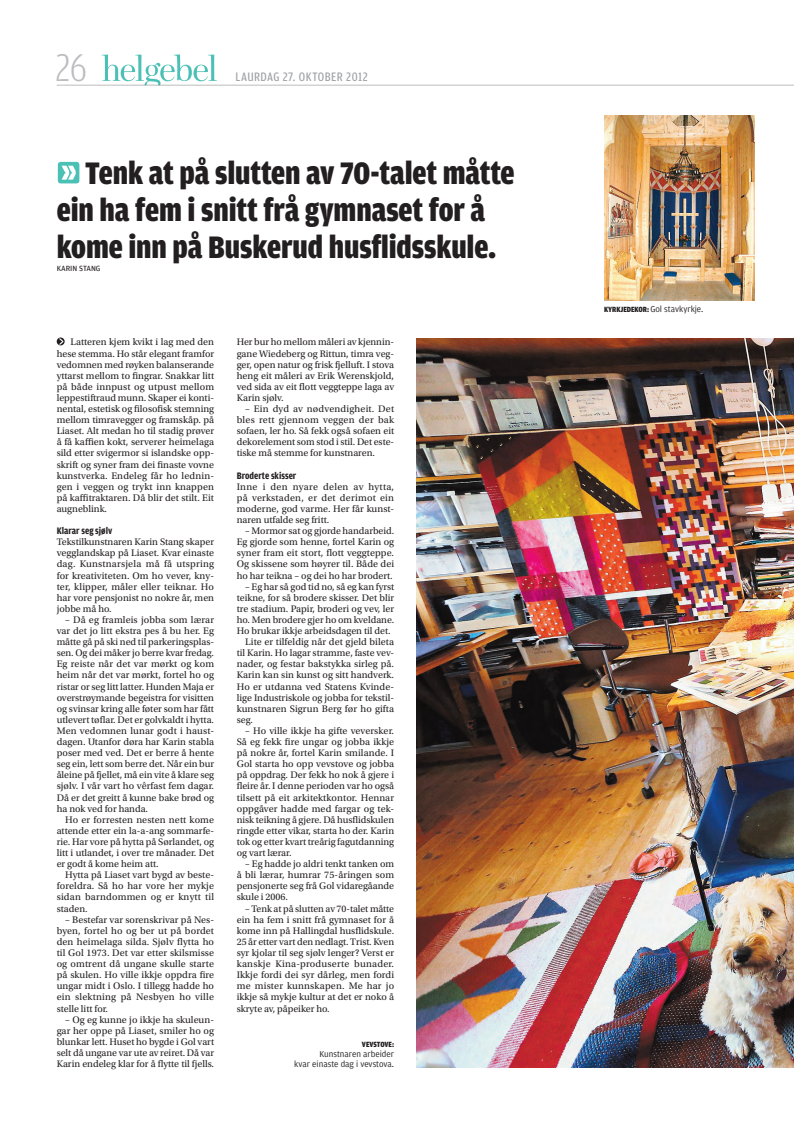
<style>
.page{position:relative;width:794px;height:1134px;background:#fff}
.page>*{position:absolute;margin:0;border:0;box-sizing:border-box;transform-origin:0 0}
.t1{font:300 41px "Amplitude Cond";color:#bcbdc0}
.t2{font:900 33px/37px "Amplitude Cond";letter-spacing:-.005em;color:#231f20}
.t3{font:13px "Amplitude Cond";letter-spacing:.035em;color:#9d9fa2}
.t4{font:10px/11.1px "Utopia Std";color:#231f20;text-align:justify}
.t5{font:700 10px "Amplitude Cond";color:#231f20}
.t6{font:9px/10px "Amplitude";color:#231f20;text-align:right}
.t7{font:8px "Amplitude";color:#231f20}
.t8{font:900 8px "Amplitude Cond";letter-spacing:-.01em;color:#231f20}
.s1{font-family:"Amplitude";font-weight:300}
.s2{font-family:"Amplitude Cond";font-weight:900;font-size:8px}
</style>
<div class="page">
<svg style="left:57px;top:54px;width:737px;height:32px"></svg>
<div style="left:58px;top:162px;width:21px;height:21px;background:#4bc0b5;border-radius:3px"></div>
<svg style="left:62px;top:166px;width:14px;height:14px"></svg>
<img style="left:417px;top:339px;width:377px;height:728px">
<img style="left:604px;top:116px;width:150px;height:185px">
<svg style="left:57px;top:337px;width:8px;height:8px"></svg>
<h1 class="t1" style="left:56px;top:52px;width:33px">26</h1>
<h3 class="t3" style="left:235px;top:72px;width:134px">LAURDAG 27. OKTOBER 2012</h3>
<h2 class="t2" style="left:57px;top:157px;width:459px;text-indent:28px">Tenk at på slutten av 70-talet måtte ein ha fem i snitt frå gymnaset for å kome inn på Buskerud husflidsskule.</h2>
<p class="t7" style="left:57px;top:266px;width:45px">KARIN STANG</p>
<p class="t4" style="left:57px;top:337px;width:159px;text-indent:14px">Latteren kjem kvikt i lag med den hese stemma. Ho står elegant framfor vedomnen med røyken balanserande yttarst mellom to fingrar. Snakkar litt på både innpust og utpust mellom leppestiftraud munn. Skaper ei konti&shy;nental, estetisk og filosofisk stemning mellom timravegger og framskåp. på Liaset. Alt medan ho til stadig prøver å få kaffien kokt, serverer heimelaga sild etter svigermor si islandske opp&shy;skrift og syner fram dei finaste vovne kunstverka. Endeleg får ho lednin&shy;gen i veggen og trykt inn knappen på kaffitraktaren. Då blir det stilt. Eit augneblink.</p>
<p class="t5" style="left:57px;top:527px;width:57px">Klarar seg sjølv</p>
<p class="t4" style="left:57px;top:537px;width:159px">Tekstilkunstnaren Karin Stang skaper vegglandskap på Liaset<span class="s1">.</span> Kvar einaste dag. Kunstnarsjela må få utspring for kreativiteten. Om ho vever, kny&shy;ter, klipper, måler eller teiknar. Ho har vore pensjonist no nokre år, men jobbe må ho.</p>
<p class="t4" style="left:57px;top:615px;width:159px;text-indent:9px">– Då eg framleis jobba som lærar var det jo litt ekstra pes å bu her. Eg måtte gå på ski ned til parkeringsplas&shy;sen. Og dei måker jo berre kvar fredag.<br>Eg reiste når det var mørkt og kom heim når det var mørkt, fortel ho og ristar or seg litt latter. Hunden Maja er overstrøymande begeistra for visitten og svinsar kring alle føter som har fått utlevert tøflar. Det er golvkaldt i hytta.<br>Men vedomnen lunar godt i haust&shy;dagen. Utanfor døra har Karin stabla poser med ved. Det er berre å hente seg ein, lett som berre det. Når ein bur åleine på fjellet, må ein vite å klare seg sjølv. I vår vart ho vêrfast fem dagar.<br>Då er det greitt å kunne bake brød og ha nok ved for handa.</p>
<p class="t4" style="left:57px;top:815px;width:159px;text-indent:9px">Ho er forresten nesten nett kome attende etter ein la-a-ang sommarfe&shy;rie. Har vore på hytta på Sørlandet, og litt i utlandet, i over tre månader. Det er godt å kome heim att.</p>
<p class="t4" style="left:57px;top:870px;width:159px;text-indent:9px">Hytta på Liaset vart bygd av beste&shy;foreldra. Så ho har vore her mykje sidan barndommen og er knytt til staden.</p>
<p class="t4" style="left:57px;top:915px;width:159px;text-indent:9px">– Bestefar var sorenskrivar på Nes&shy;byen, fortel ho og ber ut på bordet den heimelaga silda. Sjølv flytta ho til Gol 1973. Det var etter skilsmisse og omtrent då ungane skulle starte på skulen. Ho ville ikkje oppdra fire ungar midt i Oslo. I tillegg hadde ho ein slektning på Nesbyen ho ville stelle litt for.</p>
<p class="t4" style="left:57px;top:1015px;width:159px;text-indent:9px">– Og eg kunne jo ikkje ha skuleun&shy;gar her oppe på Liaset, smiler ho og blunkar lett. Huset ho bygde i Gol vart selt då ungane var ute av reiret. Då var Karin endeleg klar for å flytte til fjells.</p>
<p class="t4" style="left:237px;top:337px;width:159px">Her bur ho mellom måleri av kjennin&shy;gane Wiedeberg og Rittun, timra veg&shy;ger, open natur og frisk fjelluft. I stova heng eit måleri av Erik Werenskjold, ved sida av eit flott veggteppe laga av Karin sjølv.</p>
<p class="t4" style="left:237px;top:404px;width:159px;text-indent:9px">– Ein dyd av nødvendigheit. Det bles rett gjennom veggen der bak sofaen, ler ho. Så fekk også sofaen eit dekorelement som stod i stil. Det este&shy;tiske må stemme for kunstnaren.</p>
<p class="t5" style="left:237px;top:472px;width:61px">Broderte skisser</p>
<p class="t4" style="left:237px;top:482px;width:159px">Inne i den nyare delen av hytta, på verkstaden, er det derimot ein moderne, god varme. Her får kunst&shy;naren utfalde seg fritt.</p>
<p class="t4" style="left:237px;top:526px;width:159px;text-indent:9px">– Mormor sat og gjorde handarbeid.<br>Eg gjorde som henne, fortel Karin og syner fram eit stort, flott veggteppe.<br>Og skissene som høyrer til. Både dei ho har teikna – og dei ho har brodert.</p>
<p class="t4" style="left:245px;top:582px;width:150px">– Eg har så god tid no, så eg kan fyrst</p>
<p class="t4" style="left:237px;top:593px;width:159px">teikne, for så brodere skisser. Det blir</p>
<p class="t4" style="left:237px;top:604px;width:159px">tre stadium. Papir, broderi og vev, ler</p>
<p class="t4" style="left:237px;top:615px;width:159px">ho. Men brodere gjer ho om kveldane.</p>
<p class="t4" style="left:237px;top:626px;width:155px">Ho brukar ikkje arbeids dagen til det.</p>
<p class="t4" style="left:245px;top:637px;width:150px">Lite er tilfeldig når det gjeld bileta</p>
<p class="t4" style="left:237px;top:648px;width:159px">til Karin. Ho lagar stramme, faste vev-</p>
<p class="t4" style="left:237px;top:659px;width:159px">nader, og festar bakstykka sirleg på.</p>
<p class="t4" style="left:237px;top:670px;width:159px">Karin kan sin kunst og sitt handverk.</p>
<p class="t4" style="left:237px;top:682px;width:159px">Ho er utdanna ved Statens Kvinde-</p>
<p class="t4" style="left:237px;top:693px;width:159px">lige Industriskole og jobba for tekstil-</p>
<p class="t4" style="left:237px;top:704px;width:159px">kunstnaren Sigrun Berg før ho gifta</p>
<p class="t4" style="left:237px;top:715px;width:18px">seg.</p>
<p class="t4" style="left:237px;top:726px;width:159px;text-indent:9px">– Ho ville ikkje ha gifte veversker.<br>Så eg fekk fire ungar og jobba ikkje på nokre år, fortel Karin smilande. I Gol starta ho opp vevstove og jobba på oppdrag. Der fekk ho nok å gjere i fleire år. I denne perioden var ho også tilsett på eit arkitektkontor. Hennar oppgåver hadde med fargar og tek&shy;nisk teikning å gjere. Då husflidskulen ringde etter vikar, starta ho der. Karin tok og etter kvart treårig fagutdanning og vart lærar.</p>
<p class="t4" style="left:237px;top:859px;width:159px;text-indent:8px">– Eg hadde jo aldri tenkt tanken om å bli lærar, humrar 75-åringen som pensjonerte seg frå Gol vidaregåande skule i 2006.</p>
<p class="t4" style="left:237px;top:904px;width:159px;text-indent:9px">– Tenk at på slutten av 70-talet måtte ein ha fem i snitt frå gymnaset for å kome inn på Hallingdal husflidskule.<br>25 år etter vart den nedlagt. Trist. Kven syr kjolar til seg sjølv lenger? Verst er kanskje Kina-produserte bunader.<br>Ikkje fordi dei syr dårleg, men fordi me mister kunnskapen. Me har jo ikkje så mykje kultur at det er noko å skryte av, påpeiker ho.</p>
<p class="t8" style="left:362px;top:1041px;width:34px">VEVSTOVE:</p>
<p class="t6" style="left:294px;top:1050px;width:101px">Kunstnaren arbeider<br>kvar einaste dag i vevstova.</p>
<p class="t6" style="left:604px;top:304px;width:101px"><span class="s2">KYRKJEDEKOR:</span> Gol stavkyrkje.</p>
</div>
